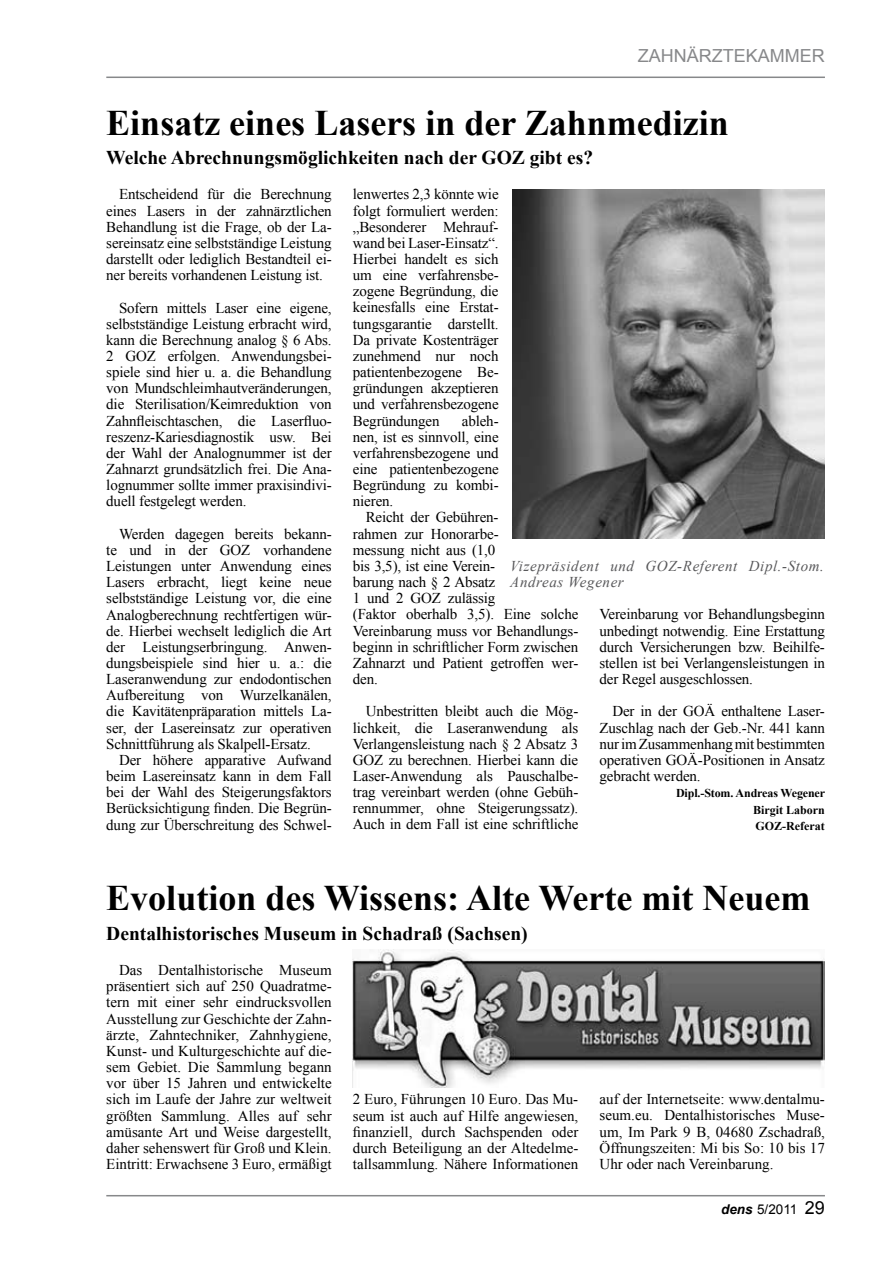
<style>
.page{position:relative;width:893px;height:1263px;background:#fff}
.page>*{position:absolute;margin:0;border:0;box-sizing:border-box;transform-origin:0 0}
.t1{font:700 36px "Times New Roman";color:#000}
.t2{font:700 19.5px "Times New Roman";color:#000}
.t3{font:18px "Arial";color:#87888a}
.t4{font:15px/16.2px "Times New Roman";letter-spacing:-.01em;color:#000;text-align:justify}
.t5{font:italic 15px/16.2px "Times New Roman";letter-spacing:.04em;color:#58585a}
.t6{font:13.5px "Arial";color:#000}
.t7{font:700 12px/16.2px "Times New Roman";letter-spacing:-.005em;color:#000;text-align:justify}
.s1{font-weight:700;font-style:italic}
.s2{font-size:18px}
</style>
<div class="page">
<hr style="left:106px;top:1195px;width:719px;height:1px;background:#87888a">
<hr style="left:106px;top:77px;width:719px;height:1px;background:#87888a">
<img style="left:353px;top:949px;width:472px;height:138px">
<img style="left:512px;top:190px;width:313px;height:349px">
<p class="t3" style="left:638px;top:44px;width:189px">ZAHNÄRZTEKAMMER</p>
<h1 class="t1" style="left:106px;top:98px;width:624px">Einsatz eines Lasers in der Zahnmedizin</h1>
<h2 class="t2" style="left:106px;top:144px;width:488px">Welche Abrechnungsmöglichkeiten nach der GOZ gibt es?</h2>
<p class="t4" style="left:106px;top:186px;width:227px;text-indent:13px">Entscheidend für die Berechnung eines Lasers in der zahnärztlichen Behandlung ist die Frage, ob der La&shy;sereinsatz eine selbstständige Leistung darstellt oder lediglich Bestandteil ei&shy;ner bereits vorhandenen Leistung ist.</p>
<p class="t4" style="left:106px;top:299px;width:227px;text-indent:13px">Sofern mittels Laser eine eigene, selbstständige Leistung erbracht wird, kann die Berechnung analog § 6 Abs.<br>2 GOZ erfolgen. Anwendungsbei&shy;spiele sind hier u. a. die Behandlung von Mundschleimhautveränderungen, die Sterilisation/Keimreduktion von Zahnfleischtaschen, die Laserfluo&shy;reszenz-Kariesdiagnostik usw. Bei der Wahl der Analognummer ist der Zahnarzt grundsätzlich frei. Die Ana&shy;lognummer sollte immer praxisindivi&shy;duell festgelegt werden.</p>
<p class="t4" style="left:106px;top:525px;width:227px;text-indent:13px">Werden dagegen bereits bekann&shy;te und in der GOZ vorhandene Leistungen unter Anwendung eines Lasers erbracht, liegt keine neue selbstständige Leistung vor, die eine Analogberechnung rechtfertigen wür&shy;de. Hierbei wechselt lediglich die Art der Leistungserbringung. Anwen&shy;dungsbeispiele sind hier u. a.: die Laseranwendung zur endodontischen Aufbereitung von Wurzelkanälen, die Kavitätenpräparation mittels La&shy;ser, der Lasereinsatz zur operativen Schnittführung als Skalpell-Ersatz.</p>
<p class="t4" style="left:106px;top:751px;width:227px;text-indent:13px">Der höhere apparative Aufwand beim Lasereinsatz kann in dem Fall bei der Wahl des Steigerungsfaktors Berücksichtigung finden. Die Begrün&shy;dung zur Überschreitung des Schwel-</p>
<p class="t4" style="left:353px;top:186px;width:147px">lenwertes 2,3 könnte wie folgt formuliert werden: „Besonderer Mehrauf&shy;wand bei Laser-Einsatz“.<br>Hierbei handelt es sich um eine verfahrensbe&shy;zogene Begründung, die keinesfalls eine Erstat&shy;tungsgarantie darstellt.<br>Da private Kostenträger zunehmend nur noch patientenbezogene Be&shy;gründungen akzeptieren und verfahrensbezogene Begründungen</p>
<p class="t4" style="left:353px;top:412px;width:147px;text-indent:109px">ableh&shy;nen, ist es sinnvoll, eine verfahrensbezogene und eine patientenbezogene Begründung zu kombi&shy;nieren.</p>
<p class="t4" style="left:353px;top:509px;width:227px;text-align:left;text-indent:13px">Reicht der Gebühren-<br>rahmen zur Honorarbe-<br>messung nicht aus (1,0<br>bis 3,5), ist eine Verein-<br>barung nach § 2 Absatz<br>1 und 2 GOZ zulässig<br>(Faktor oberhalb 3,5). Eine solche<br>Vereinbarung muss vor Behandlungs&shy;beginn in schriftlicher Form zwischen<br>Zahnarzt und Patient getroffen wer&shy;den.</p>
<p class="t4" style="left:353px;top:703px;width:227px;text-indent:13px">Unbestritten bleibt auch die Mög&shy;lichkeit, die Laseranwendung als Verlangensleistung nach § 2 Absatz 3<br>GOZ zu berechnen. Hierbei kann die Laser-Anwendung als Pauschalbe&shy;trag vereinbart werden (ohne Gebüh&shy;rennummer, ohne Steigerungssatz).<br>Auch in dem Fall ist eine schriftliche</p>
<p class="t5" style="left:510px;top:558px;width:315px">Vizepräsident und GOZ-Referent Dipl.-Stom.<br>Andreas Wegener</p>
<p class="t4" style="left:600px;top:606px;width:227px">Vereinbarung vor Behandlungsbeginn unbedingt notwendig. Eine Erstattung durch Versicherungen bzw. Beihilfe&shy;stellen ist bei Verlangensleistungen in der Regel ausgeschlossen.</p>
<p class="t4" style="left:600px;top:703px;width:227px;text-indent:13px">Der in der GOÄ enthaltene Laser-Zuschlag nach der Geb.-Nr. 441 kann nur im Zusammenhang mit bestimmten operativen GOÄ-Positionen in Ansatz gebracht werden.</p>
<p class="t7" style="left:753px;top:785px;width:73px;text-indent:-77px">Dipl.-Stom. Andreas Wegener Birgit Laborn GOZ-Referat</p>
<h1 class="t1" style="left:106px;top:873px;width:706px">Evolution des Wissens: Alte Werte mit Neuem</h1>
<h2 class="t2" style="left:106px;top:920px;width:423px">Dentalhistorisches Museum in Schadraß (Sachsen)</h2>
<p class="t4" style="left:106px;top:962px;width:227px;text-indent:13px">Das Dentalhistorische Museum präsentiert sich auf 250 Quadratme&shy;tern mit einer sehr eindrucksvollen Ausstellung zur Geschichte der Zahn&shy;ärzte, Zahntechniker, Zahnhygiene, Kunst- und Kulturgeschichte auf die&shy;sem Gebiet. Die Sammlung begann vor über 15 Jahren und entwickelte sich im Laufe der Jahre zur weltweit größten Sammlung. Alles auf sehr amüsante Art und Weise dargestellt, daher sehenswert für Groß und Klein.<br>Eintritt: Erwachsene 3 Euro, ermäßigt</p>
<p class="t4" style="left:353px;top:1091px;width:227px">2 Euro, Führungen 10 Euro. Das Mu&shy;seum ist auch auf Hilfe angewiesen, finanziell, durch Sachspenden oder durch Beteiligung an der Altedelme&shy;tallsammlung. Nähere Informationen</p>
<p class="t4" style="left:600px;top:1091px;width:227px">auf der Internetseite: www.dentalmu&shy;seum.eu. Dentalhistorisches Muse&shy;um, Im Park 9 B, 04680 Zschadraß, Öffnungszeiten: Mi bis So: 10 bis 17<br>Uhr oder nach Vereinbarung.</p>
<p class="t6" style="left:721px;top:1201px;width:105px"><span class="s1">dens</span> 5/2011 <span class="s2">29</span></p>
</div>
